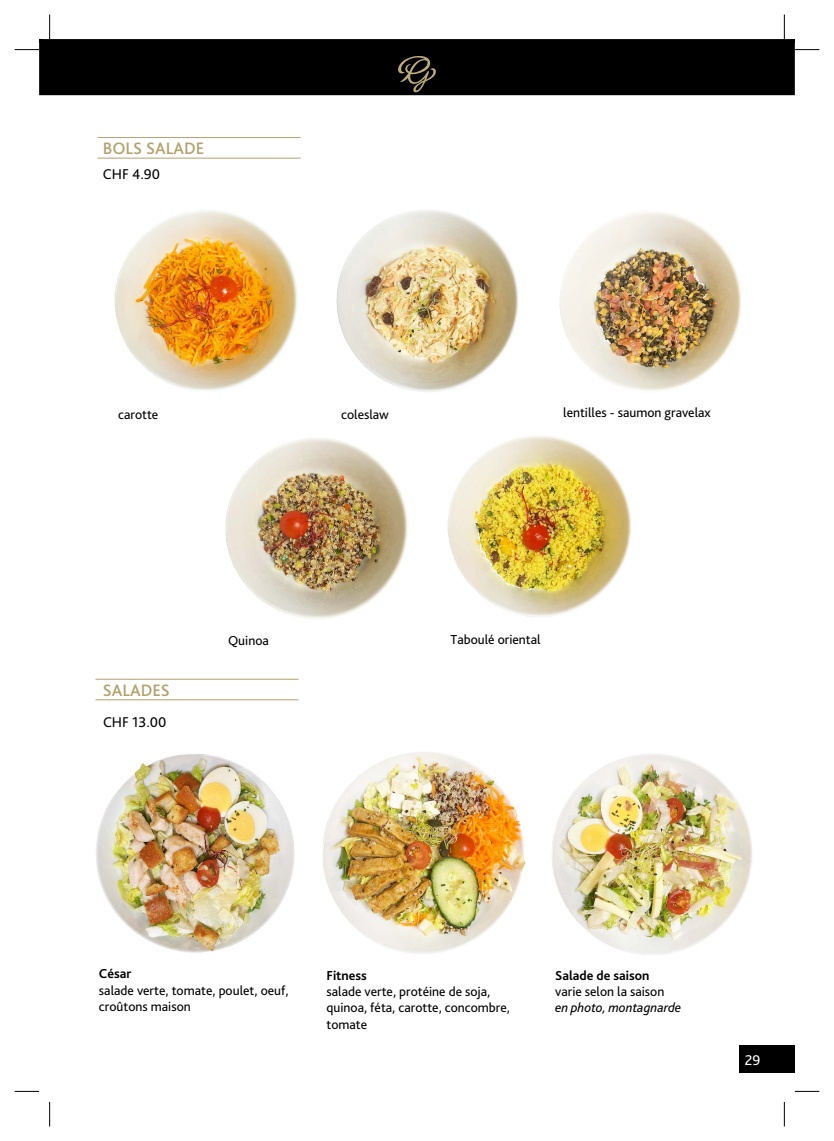
<style>
.page{position:relative;width:834px;height:1141px;background:#fff}
.page>*{position:absolute;margin:0;border:0;box-sizing:border-box;transform-origin:0 0}
.t1{font:500 17.32px "Bliss Pro";color:#b3a16e}
.t2{font:14.88px "Bliss Pro";color:#000}
.t3{font:14.88px "Bliss Pro";color:#fff}
.t4{font:13.65px/16.3px "Bliss Pro";color:#000}
.t5{font:700 13.65px "Bliss Pro";color:#000}
.t6{font:italic 13.65px "Bliss Pro";color:#000}
</style>
<div class="page">
<div style="left:738px;top:1046px;width:56px;height:27px;background:#000"></div>
<div style="left:39px;top:39px;width:755px;height:56px;background:#000"></div>
<svg style="left:398px;top:56px;width:38px;height:36px"></svg>
<img style="left:115px;top:211px;width:183px;height:180px">
<img style="left:448px;top:436px;width:183px;height:181px">
<img style="left:559px;top:212px;width:182px;height:179px">
<img style="left:336px;top:210px;width:182px;height:182px">
<img style="left:96px;top:754px;width:198px;height:199px">
<img style="left:322px;top:752px;width:204px;height:202px">
<img style="left:552px;top:754px;width:200px;height:201px">
<img style="left:225px;top:438px;width:183px;height:181px">
<hr style="left:98px;top:137px;width:202px;height:1px;background:#b3a16e">
<hr style="left:98px;top:158px;width:202px;height:1px;background:#b3a16e">
<hr style="left:95px;top:679px;width:203px;height:1px;background:#b3a16e">
<hr style="left:95px;top:699px;width:203px;height:1px;background:#b3a16e">
<svg style="left:15px;top:49px;width:24px;height:1px"></svg>
<svg style="left:49px;top:15px;width:1px;height:24px"></svg>
<svg style="left:794px;top:49px;width:25px;height:1px"></svg>
<svg style="left:783px;top:15px;width:1px;height:24px"></svg>
<svg style="left:15px;top:1091px;width:24px;height:1px"></svg>
<svg style="left:49px;top:1102px;width:1px;height:24px"></svg>
<svg style="left:794px;top:1091px;width:25px;height:1px"></svg>
<svg style="left:783px;top:1102px;width:1px;height:24px"></svg>
<p class="t1" style="left:103px;top:137px;width:103px">BOLS SALADE</p>
<p class="t2" style="left:103px;top:165px;width:59px">CHF 4.90</p>
<p class="t4" style="left:118px;top:406px;width:42px">carotte</p>
<p class="t4" style="left:341px;top:406px;width:49px">coleslaw</p>
<p class="t4" style="left:563px;top:404px;width:149px">lentilles - saumon gravelax</p>
<p class="t1" style="left:103px;top:679px;width:69px">SALADES</p>
<p class="t2" style="left:103px;top:713px;width:65px">CHF 13.00</p>
<p class="t4" style="left:228px;top:632px;width:42px">Quinoa</p>
<p class="t4" style="left:450px;top:631px;width:92px">Taboulé oriental</p>
<p class="t5" style="left:99px;top:965px;width:34px">César</p>
<p class="t4" style="left:99px;top:982px;width:191px">salade verte, tomate, poulet, oeuf, croûtons maison</p>
<p class="t5" style="left:326px;top:966px;width:42px">Fitness</p>
<p class="t4" style="left:326px;top:983px;width:185px">salade verte, protéine de soja, quinoa, féta, carotte, concombre, tomate</p>
<p class="t5" style="left:555px;top:966px;width:96px">Salade de saison</p>
<p class="t4" style="left:555px;top:983px;width:111px">varie selon la saison</p>
<p class="t6" style="left:555px;top:999px;width:128px">en photo, montagnarde</p>
<p class="t3" style="left:744px;top:1051px;width:17px">29</p>
</div>
